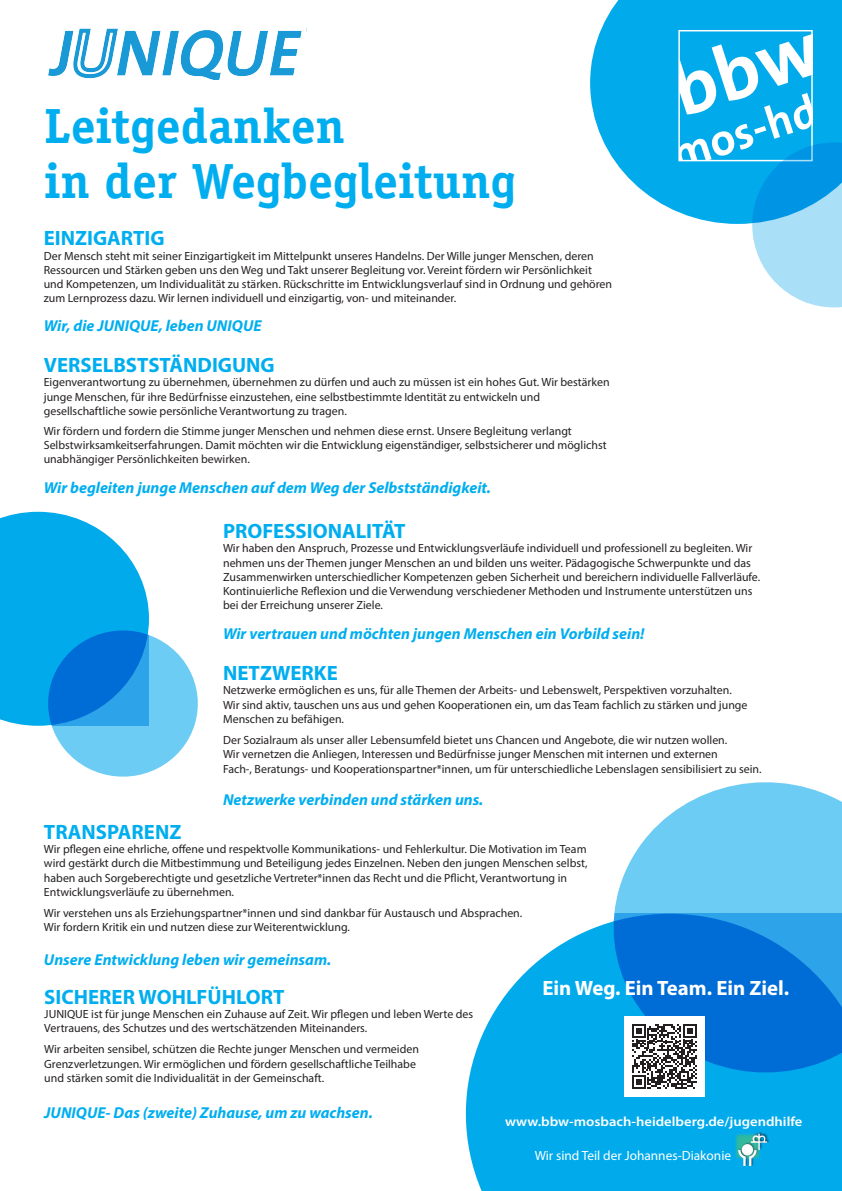
<style>
.page{position:relative;width:842px;height:1191px;background:#fff}
.page>*{position:absolute;margin:0;border:0;box-sizing:border-box;transform-origin:0 0}
.t1{font:700 49.5px/54.5px "Officina Serif Std";color:#00aeef}
.t2{font:700 20.8px "Myriad Pro";color:#00aeef}
.t3{font:700 20.8px "Myriad Pro";color:#fff}
.t4{font:italic 700 15.8px "Myriad Pro";color:#00aeef}
.t5{font:600 13.4px "Myriad Pro";color:#fff;scale:1.09 1}
.t6{font:13.4px "Myriad Pro";color:#fff}
.t7{font:11.9px/14.3px "Myriad Pro";color:#231f20}
</style>
<div class="page">
<svg style="left:590px;top:0;width:252px;height:213px;fill:#00aaeb"></svg>
<svg style="left:614px;top:782px;width:228px;height:131px;fill:#6cccf4"></svg>
<svg style="left:466px;top:913px;width:376px;height:278px;background:#1ca2e7"></svg>
<svg style="left:0;top:512px;width:198px;height:264px"></svg>
<div style="left:678px;top:30px;width:135px;height:131px;border:1px solid #fff"></div>
<div style="left:624px;top:1016px;width:80px;height:80px;background:#fff"></div>
<svg style="left:632px;top:1024px;width:64px;height:64px"></svg>
<img style="left:48px;top:28px;width:254px;height:51px">
<img style="left:735px;top:1132px;width:34px;height:34px">
<svg style="left:679px;top:34px;width:163px;height:273px"></svg>
<h1 class="t1" style="left:44px;top:98px;width:474px">Leitgedanken<br>in der Wegbegleitung</h1>
<h2 class="t2" style="left:44px;top:225px;width:122px">EINZIGARTIG</h2>
<p class="t7" style="left:44px;top:248px;width:570px">Der Mensch steht mit seiner Einzigartigkeit im Mittelpunkt unseres Handelns. Der Wille junger Menschen, deren Ressourcen und Stärken geben uns den Weg und Takt unserer Begleitung vor. Vereint fördern wir Persönlichkeit und Kompetenzen, um Individualität zu stärken. Rückschritte im Entwicklungsverlauf sind in Ordnung und gehören zum Lernprozess dazu. Wir lernen individuell und einzigartig, von- und miteinander.</p>
<h3 class="t4" style="left:44px;top:315px;width:219px">Wir, die JUNIQUE, leben UNIQUE</h3>
<h2 class="t2" style="left:44px;top:351px;width:233px">VERSELBSTSTÄNDIGUNG</h2>
<p class="t7" style="left:44px;top:375px;width:567px">Eigenverantwortung zu übernehmen, übernehmen zu dürfen und auch zu müssen ist ein hohes Gut. Wir bestärken junge Menschen, für ihre Bedürfnisse einzustehen, eine selbstbestimmte Identität zu entwickeln und gesellschaftliche sowie persönliche Verantwortung zu tragen.</p>
<p class="t7" style="left:44px;top:423px;width:564px">Wir fördern und fordern die Stimme junger Menschen und nehmen diese ernst. Unsere Begleitung verlangt<br>Selbstwirksamkeitserfahrungen. Damit möchten wir die Entwicklung eigenständiger, selbstsicherer und möglichst unabhängiger Persönlichkeiten bewirken.</p>
<h3 class="t4" style="left:44px;top:477px;width:449px">Wir begleiten junge Menschen auf dem Weg der Selbstständigkeit.</h3>
<h2 class="t2" style="left:223px;top:517px;width:184px">PROFESSIONALITÄT</h2>
<p class="t7" style="left:223px;top:541px;width:539px">Wir haben den Anspruch, Prozesse und Entwicklungsverläufe individuell und professionell zu begleiten. Wir nehmen uns der Themen junger Menschen an und bilden uns weiter. Pädagogische Schwerpunkte und das Zusammenwirken unterschiedlicher Kompetenzen geben Sicherheit und bereichern individuelle Fallverläufe.<br>Kontinuierliche Reflexion und die Verwendung verschiedener Methoden und Instrumente unterstützen uns bei der Erreichung unserer Ziele.</p>
<h3 class="t4" style="left:223px;top:623px;width:423px">Wir vertrauen und möchten jungen Menschen ein Vorbild sein!</h3>
<h2 class="t2" style="left:223px;top:659px;width:116px">NETZWERKE</h2>
<p class="t7" style="left:223px;top:683px;width:526px">Netzwerke ermöglichen es uns, für alle Themen der Arbeits- und Lebenswelt, Perspektiven vorzuhalten.<br>Wir sind aktiv, tauschen uns aus und gehen Kooperationen ein, um das Team fachlich zu stärken und junge<br>Menschen zu befähigen.</p>
<p class="t7" style="left:223px;top:733px;width:540px">Der Sozialraum als unser aller Lebensumfeld bietet uns Chancen und Angebote, die wir nutzen wollen.<br>Wir vernetzen die Anliegen, Interessen und Bedürfnisse junger Menschen mit internen und externen<br>Fach-, Beratungs- und Kooperationspartner*innen, um für unterschiedliche Lebenslagen sensibilisiert zu sein.</p>
<h3 class="t4" style="left:223px;top:789px;width:262px">Netzwerke verbinden und stärken uns.</h3>
<h2 class="t2" style="left:44px;top:818px;width:139px">TRANSPARENZ</h2>
<p class="t7" style="left:44px;top:841px;width:545px">Wir pflegen eine ehrliche, offene und respektvolle Kommunikations- und Fehlerkultur. Die Motivation im Team wird gestärkt durch die Mitbestimmung und Beteiligung jedes Einzelnen. Neben den jungen Menschen selbst, haben auch Sorgeberechtigte und gesetzliche Vertreter*innen das Recht und die Pflicht, Verantwortung in Entwicklungsverläufe zu übernehmen.</p>
<p class="t7" style="left:44px;top:905px;width:480px">Wir verstehen uns als Erziehungspartner*innen und sind dankbar für Austausch und Absprachen.<br>Wir fordern Kritik ein und nutzen diese zur Weiterentwicklung.</p>
<h3 class="t4" style="left:44px;top:949px;width:289px">Unsere Entwicklung leben wir gemeinsam.</h3>
<h2 class="t2" style="left:44px;top:983px;width:242px">SICHERER WOHLFÜHLORT</h2>
<p class="t7" style="left:44px;top:1006px;width:430px">JUNIQUE ist für junge Menschen ein Zuhause auf Zeit. Wir pflegen und leben Werte des<br>Vertrauens, des Schutzes und des wertschätzenden Miteinanders.</p>
<p class="t7" style="left:44px;top:1042px;width:376px">Wir arbeiten sensibel, schützen die Rechte junger Menschen und vermeiden<br>Grenzverletzungen. Wir ermöglichen und fördern gesellschaftliche Teilhabe und stärken somit die Individualität in der Gemeinschaft.</p>
<h3 class="t4" style="left:44px;top:1102px;width:330px">JUNIQUE- Das (zweite) Zuhause, um zu wachsen.</h3>
<h2 class="t3" style="left:542px;top:975px;width:248px">Ein Weg. Ein Team. Ein Ziel.</h2>
<p class="t5" style="left:505px;top:1113px;width:274px">www.bbw-mosbach-heidelberg.de/jugendhilfe</p>
<p class="t6" style="left:535px;top:1147px;width:198px">Wir sind Teil der Johannes-Diakonie</p>
</div>
